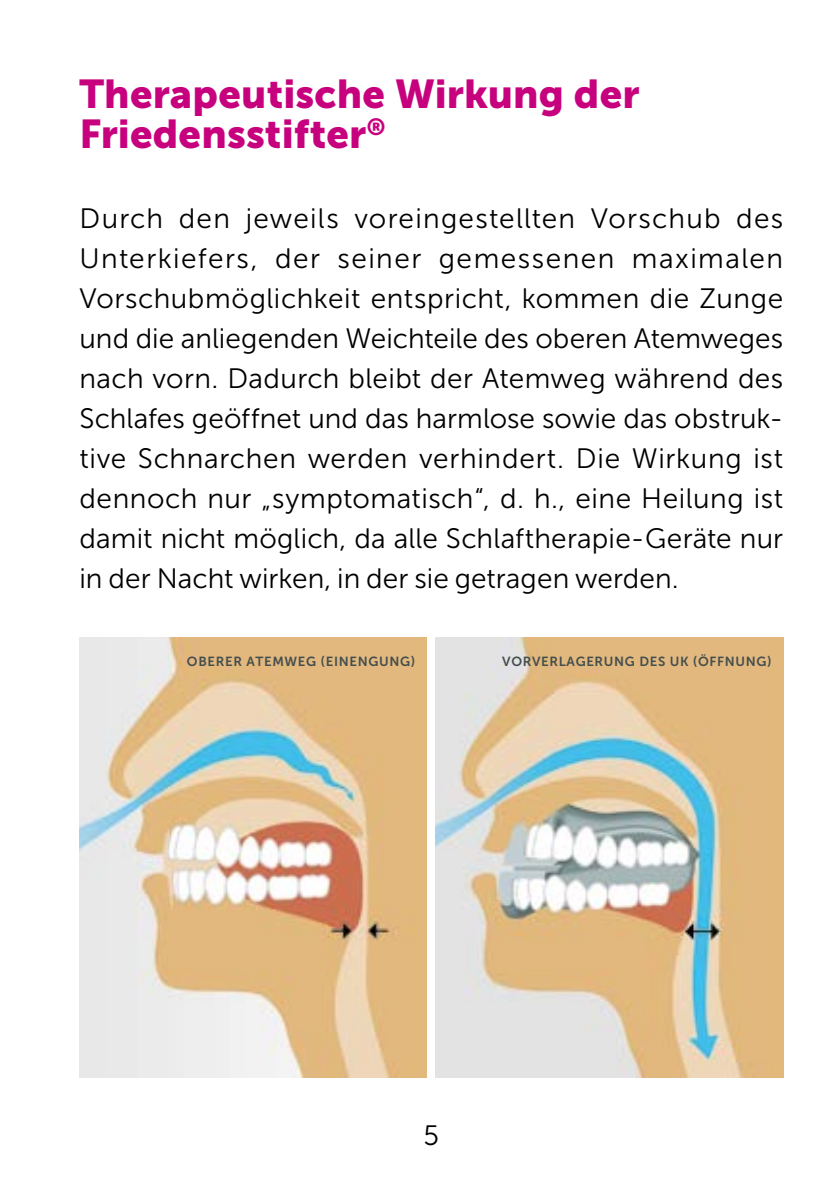
<style>
.page{position:relative;width:840px;height:1191px;background:#fff}
.page>*{position:absolute;margin:0;border:0;box-sizing:border-box;transform-origin:0 0}
.t1{font:40px/40px "Museo Sans 900";letter-spacing:.005em;color:#c7007e}
.t2{font:28px/40px "Museo Sans 300";letter-spacing:.005em;color:#000;text-align:justify}
.t3{font:13.2px "Museo Sans 700";letter-spacing:.05em;color:#434e4e}
</style>
<div class="page">
<img style="left:435px;top:637px;width:347px;height:440px">
<img style="left:79px;top:637px;width:347px;height:440px">
<h1 class="t1" style="left:79px;top:74px;width:561px">Therapeutische Wirkung der<br>Friedensstifter<sup>®</sup></h1>
<p class="t2" style="left:79px;top:199px;width:705px">Durch den jeweils voreingestellten Vorschub des Unterkiefers, der seiner gemessenen maximalen Vorschubmöglichkeit entspricht, kommen die Zunge und die anliegenden Weichteile des oberen Atemweges nach vorn. Dadurch bleibt der Atemweg während des Schlafes geöffnet und das harmlose sowie das obstruk&shy;tive Schnarchen werden verhindert. Die Wirkung ist dennoch nur „symptomatisch“, d. h., eine Heilung ist damit nicht möglich, da alle Schlaftherapie- Geräte nur in der Nacht wirken, in der sie getragen werden.</p>
<p class="t3" style="left:187px;top:654px;width:230px">OBERER ATEMWEG (EINENGUNG)</p>
<p class="t3" style="left:502px;top:654px;width:271px">VORVERLAGERUNG DES UK (ÖFFNUNG)</p>
<p class="t2" style="left:423px;top:1115px;width:17px">5</p>
</div>
